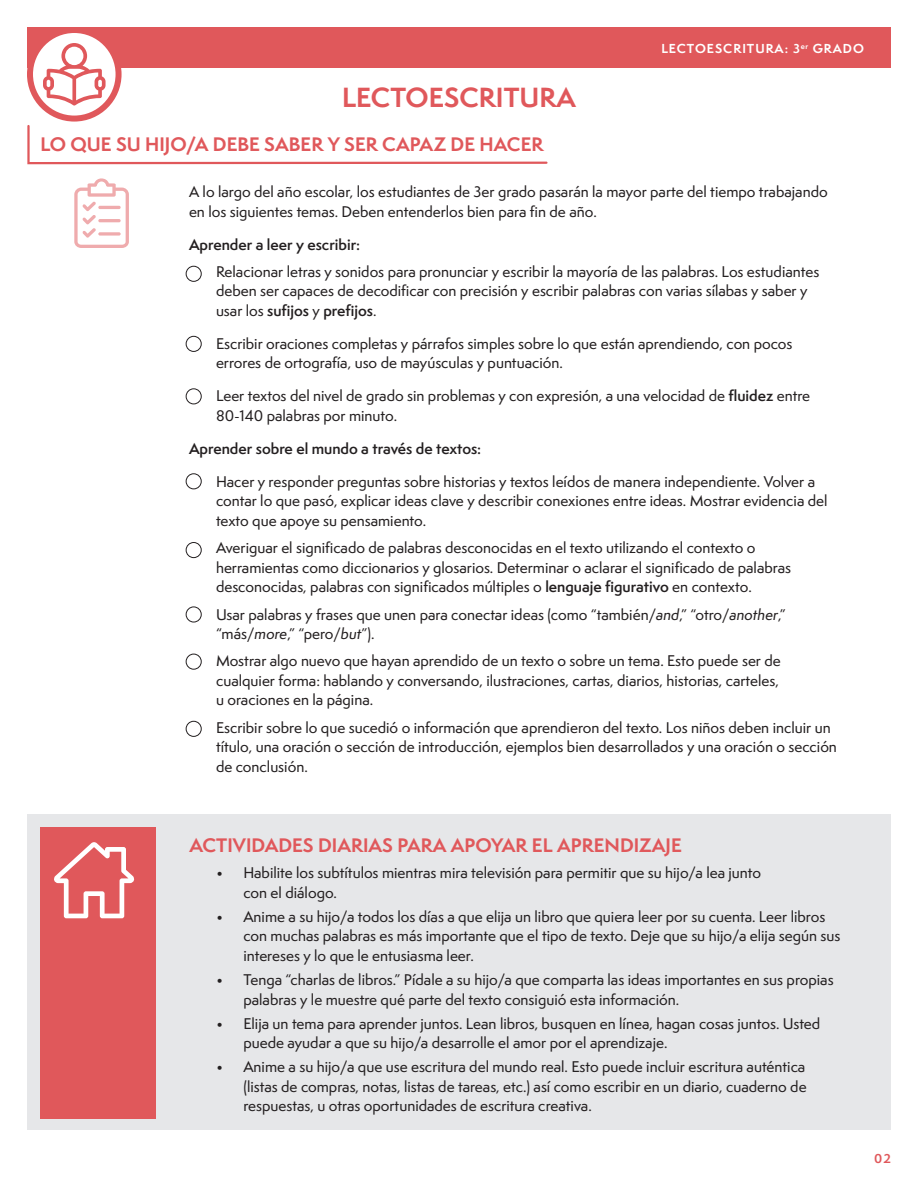
<style>
.page{position:relative;width:918px;height:1188px;background:#fff}
.page>*{position:absolute;margin:0;border:0;box-sizing:border-box;transform-origin:0 0}
.t1{font:700 25.5px "Semplicita Pro";color:#e0585b}
.t2{font:700 18px "Semplicita Pro";color:#e0585b}
.t3{font:500 14.25px/19.5px "Semplicita Pro";color:#231f20}
.t4{font:600 14.25px "Semplicita Pro";color:#231f20}
.t5{font:700 12px "Semplicita Pro";letter-spacing:.08em;color:#fff}
.t6{font:700 12px "Semplicita Pro";color:#e0585b}
.s1{font-weight:600}
.s2{font-family:"Semplicita Pro Med It";font-weight:400}
</style>
<div class="page">
<div style="left:27px;top:27px;width:864px;height:41px;background:#e0585b"></div>
<svg style="left:27px;top:125px;width:521px;height:40px"></svg>
<svg style="left:74px;top:178px;width:55px;height:70px"></svg>
<svg style="left:98px;top:232px;width:23px;height:4px"></svg>
<div style="left:186px;top:266px;width:16px;height:16px;border:1px solid #231f20;border-radius:50%"></div>
<div style="left:186px;top:336px;width:16px;height:16px;border:1px solid #231f20;border-radius:50%"></div>
<div style="left:186px;top:388px;width:16px;height:16px;border:1px solid #231f20;border-radius:50%"></div>
<div style="left:186px;top:473px;width:16px;height:16px;border:1px solid #231f20;border-radius:50%"></div>
<div style="left:186px;top:607px;width:16px;height:15px;border:1px solid #231f20;border-radius:50%"></div>
<div style="left:186px;top:654px;width:16px;height:16px;border:1px solid #231f20;border-radius:50%"></div>
<div style="left:186px;top:721px;width:16px;height:16px;border:1px solid #231f20;border-radius:50%"></div>
<div style="left:186px;top:542px;width:16px;height:16px;border:1px solid #231f20;border-radius:50%"></div>
<svg style="left:30px;top:30px;width:89px;height:89px"></svg>
<div style="left:27px;top:27px;width:95px;height:95px;border:6px solid #e0585b;border-radius:50%"></div>
<svg style="left:43px;top:43px;width:63px;height:63px"></svg>
<div style="left:27px;top:815px;width:864px;height:315px;background:#e6e7e9"></div>
<div style="left:40px;top:827px;width:116px;height:291px;background:#e0585b"></div>
<svg style="left:54px;top:842px;width:80px;height:76px"></svg>
<p class="t1" style="left:342px;top:79px;width:235px">LECTOESCRITURA</p>
<p class="t2" style="left:40px;top:131px;width:505px">LO QUE SU HIJO/A DEBE SABER Y SER CAPAZ DE HACER</p>
<p class="t5" style="left:661px;top:39px;width:204px">LECTOESCRITURA: 3<sup>er</sup> GRADO</p>
<p class="t3" style="left:189px;top:182px;width:640px">A lo largo del año escolar, los estudiantes de 3er grado pasarán la mayor parte del tiempo trabajando en los siguientes temas. Deben entenderlos bien para fin de año.</p>
<p class="t4" style="left:189px;top:234px;width:173px">Aprender a leer y escribir:</p>
<p class="t3" style="left:216px;top:262px;width:605px;text-indent:-27px">• Relacionar letras y sonidos para pronunciar y escribir la mayoría de las palabras. Los estudiantes deben ser capaces de decodificar con precisión y escribir palabras con varias sílabas y saber y usar los <span class="s1">sufijos</span> y <span class="s1">prefijos</span>.</p>
<p class="t3" style="left:216px;top:334px;width:578px;text-indent:-27px">• Escribir oraciones completas y párrafos simples sobre lo que están aprendiendo, con pocos errores de ortografía, uso de mayúsculas y puntuación.</p>
<p class="t3" style="left:216px;top:386px;width:596px;text-indent:-27px">• Leer textos del nivel de grado sin problemas y con expresión, a una velocidad de <span class="s1">fluidez</span> entre<br>80-140 palabras por minuto.</p>
<p class="t4" style="left:189px;top:438px;width:294px">Aprender sobre el mundo a través de textos:</p>
<p class="t3" style="left:216px;top:472px;width:613px;text-indent:-27px">• Hacer y responder preguntas sobre historias y textos leídos de manera independiente. Volver a contar lo que pasó, explicar ideas clave y describir conexiones entre ideas. Mostrar evidencia del texto que apoye su pensamiento.</p>
<p class="t3" style="left:216px;top:538px;width:577px;text-indent:-27px">• Averiguar el significado de palabras desconocidas en el texto utilizando el contexto o herramientas como diccionarios y glosarios. Determinar o aclarar el significado de palabras desconocidas, palabras con significados múltiples o <span class="s1">lenguaje figurativo</span> en contexto.</p>
<p class="t3" style="left:216px;top:604px;width:571px;text-indent:-27px">• Usar palabras y frases que unen para conectar ideas (como “también/<span class="s2">and</span>,” “otro/<span class="s2">another</span>,” “más/<span class="s2">more</span>,” “pero/<span class="s2">but</span>”).</p>
<p class="t3" style="left:216px;top:651px;width:566px;text-indent:-27px">• Mostrar algo nuevo que hayan aprendido de un texto o sobre un tema. Esto puede ser de cualquier forma: hablando y conversando, ilustraciones, cartas, diarios, historias, carteles, u oraciones en la página.</p>
<p class="t3" style="left:216px;top:718px;width:623px;text-indent:-27px">• Escribir sobre lo que sucedió o información que aprendieron del texto. Los niños deben incluir un título, una oración o sección de introducción, ejemplos bien desarrollados y una oración o sección de conclusión.</p>
<p class="t2" style="left:189px;top:832px;width:494px">ACTIVIDADES DIARIAS PARA APOYAR EL APRENDIZAJE</p>
<p class="t3" style="left:243px;top:863px;width:519px;text-indent:-27px">• Habilite los subtítulos mientras mira televisión para permitir que su hijo/a lea junto con el diálogo.</p>
<p class="t3" style="left:243px;top:907px;width:599px;text-indent:-27px">• Anime a su hijo/a todos los días a que elija un libro que quiera leer por su cuenta. Leer libros con muchas palabras es más importante que el tipo de texto. Deje que su hijo/a elija según sus intereses y lo que le entusiasma leer.</p>
<p class="t3" style="left:243px;top:970px;width:592px;text-indent:-27px">• Tenga “charlas de libros.” Pídale a su hijo/a que comparta las ideas importantes en sus propias palabras y le muestre qué parte del texto consiguió esta información.</p>
<p class="t3" style="left:243px;top:1013px;width:578px;text-indent:-27px">• Elija un tema para aprender juntos. Lean libros, busquen en línea, hagan cosas juntos. Usted puede ayudar a que su hijo/a desarrolle el amor por el aprendizaje.</p>
<p class="t3" style="left:243px;top:1057px;width:565px;text-align:justify;text-indent:-27px">• Anime a su hijo/a que use escritura del mundo real. Esto puede incluir escritura auténtica (listas de compras, notas, listas de tareas, etc.) así como escribir en un diario, cuaderno de respuestas, u otras oportunidades de escritura creativa.</p>
<p class="t6" style="left:874px;top:1149px;width:18px">02</p>
</div>
